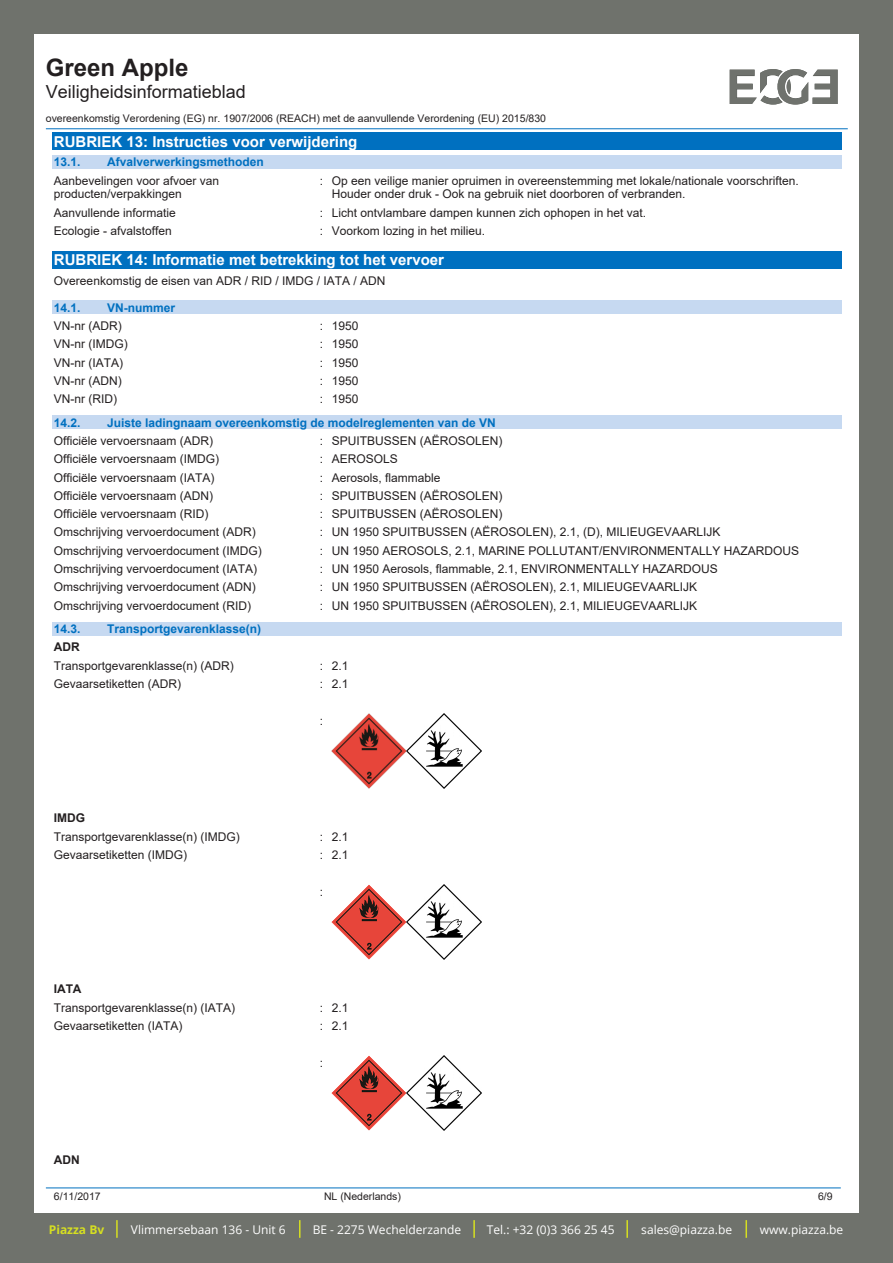
<style>
.page{position:relative;width:893px;height:1263px;background:#6f726c}
.page>*{position:absolute;margin:0;border:0;box-sizing:border-box;transform-origin:0 0}
.t1{font:700 24px "Arial";color:#231f20}
.t2{font:18px "Arial";color:#231f20}
.t3{font:700 15px "Arial";color:#fff}
.t4{font:12px/18.3px "Arial";color:#231f20}
.t5{font:700 12px/18.3px "Arial";color:#0070c0}
.t6{font:12px "Open Sans";color:#fff}
.t7{font:700 12px "Open Sans";color:#d6df21}
.t8{font:700 12px "Arial";color:#231f20}
.t9{font:10.5px "Arial";color:#231f20}
.s1{font-weight:700;color:#0070c0}
.s2{font-weight:400;color:#231f20}
.s3{font-weight:700}
</style>
<div class="page">
<div style="left:34px;top:34px;width:825px;height:1178px;background:#fff"></div>
<img style="left:730px;top:69px;width:108px;height:36px">
<svg style="left:116px;top:1220px;width:2px;height:18px"></svg>
<svg style="left:299px;top:1220px;width:2px;height:18px"></svg>
<svg style="left:473px;top:1220px;width:2px;height:18px"></svg>
<svg style="left:626px;top:1220px;width:2px;height:18px"></svg>
<svg style="left:745px;top:1220px;width:2px;height:18px"></svg>
<hr style="left:46px;top:128px;width:802px;height:1px;background:#0070c0">
<hr style="left:46px;top:1187px;width:795px;height:1px;background:#0070c0">
<div style="left:52px;top:133px;width:789px;height:17px;background:#0070c0"></div>
<div style="left:52px;top:155px;width:789px;height:14px;background:#c6d9f1"></div>
<div style="left:52px;top:251px;width:789px;height:17px;background:#0070c0"></div>
<div style="left:52px;top:300px;width:789px;height:14px;background:#c6d9f1"></div>
<div style="left:52px;top:415px;width:789px;height:14px;background:#c6d9f1"></div>
<div style="left:52px;top:622px;width:789px;height:14px;background:#c6d9f1"></div>
<img style="left:332px;top:713px;width:150px;height:75px">
<img style="left:332px;top:884px;width:150px;height:75px">
<img style="left:332px;top:1055px;width:150px;height:75px">
<p class="t1" style="left:46px;top:51px;width:144px">Green Apple</p>
<p class="t2" style="left:46px;top:79px;width:202px">Veiligheidsinformatieblad</p>
<p class="t9" style="left:46px;top:111px;width:502px">overeenkomstig Verordening (EG) nr. 1907/2006 (REACH) met de aanvullende Verordening (EU) 2015/830</p>
<p class="t3" style="left:54px;top:131px;width:305px">RUBRIEK 13: Instructies voor verwijdering</p>
<p class="t5" style="left:54px;top:153px;width:28px">13.1.</p>
<p class="t4" style="left:54px;top:153px;width:212px;text-indent:53px"><span class="s1">Afvalverwerkingsmethoden<br></span>Aanbevelingen voor afvoer van</p>
<p class="t4" style="left:54px;top:185px;width:130px">producten/verpakkingen</p>
<p class="t4" style="left:332px;top:173px;width:468px;line-height:13.8px;text-indent:-12px">: Op een veilige manier opruimen in overeenstemming met lokale/nationale voorschriften.<br>Houder onder druk - Ook na gebruik niet doorboren of verbranden.</p>
<p class="t4" style="left:54px;top:203px;width:124px">Aanvullende informatie</p>
<p class="t4" style="left:320px;top:203px;width:328px">: Licht ontvlambare dampen kunnen zich ophopen in het vat.</p>
<p class="t4" style="left:54px;top:222px;width:120px">Ecologie - afvalstoffen</p>
<p class="t4" style="left:320px;top:222px;width:167px">: Voorkom lozing in het milieu.</p>
<p class="t3" style="left:54px;top:250px;width:392px">RUBRIEK 14: Informatie met betrekking tot het vervoer</p>
<p class="t4" style="left:54px;top:271px;width:333px">Overeenkomstig de eisen van ADR / RID / IMDG / IATA / ADN</p>
<p class="t5" style="left:54px;top:299px;width:28px">14.1.</p>
<p class="t4" style="left:54px;top:298px;width:123px;text-indent:53px"><span class="s1">VN-nummer<br></span>VN-nr (ADR)</p>
<p class="t4" style="left:320px;top:316px;width:40px">: 1950</p>
<p class="t4" style="left:54px;top:335px;width:75px">VN-nr (IMDG)</p>
<p class="t4" style="left:320px;top:335px;width:40px">: 1950</p>
<p class="t4" style="left:54px;top:353px;width:71px">VN-nr (IATA)</p>
<p class="t4" style="left:320px;top:353px;width:40px">: 1950</p>
<p class="t4" style="left:54px;top:371px;width:69px">VN-nr (ADN)</p>
<p class="t4" style="left:320px;top:371px;width:40px">: 1950</p>
<p class="t4" style="left:54px;top:390px;width:65px">VN-nr (RID)</p>
<p class="t4" style="left:320px;top:390px;width:40px">: 1950</p>
<p class="t5" style="left:54px;top:414px;width:28px">14.2.</p>
<p class="t5" style="left:54px;top:414px;width:444px;text-indent:53px">Juiste ladingnaam overeenkomstig de modelreglementen van de VN<br><span class="s2">Officiële vervoersnaam (ADR)</span></p>
<p class="t4" style="left:320px;top:431px;width:184px">: SPUITBUSSEN (AËROSOLEN)</p>
<p class="t4" style="left:54px;top:450px;width:167px">Officiële vervoersnaam (IMDG)</p>
<p class="t4" style="left:320px;top:450px;width:80px">: AEROSOLS</p>
<p class="t4" style="left:54px;top:468px;width:162px">Officiële vervoersnaam (IATA)</p>
<p class="t4" style="left:320px;top:468px;width:122px">: Aerosols, flammable</p>
<p class="t4" style="left:54px;top:486px;width:161px">Officiële vervoersnaam (ADN)</p>
<p class="t4" style="left:320px;top:486px;width:184px">: SPUITBUSSEN (AËROSOLEN)</p>
<p class="t4" style="left:54px;top:505px;width:156px">Officiële vervoersnaam (RID)</p>
<p class="t4" style="left:320px;top:505px;width:184px">: SPUITBUSSEN (AËROSOLEN)</p>
<p class="t4" style="left:54px;top:523px;width:204px">Omschrijving vervoerdocument (ADR)</p>
<p class="t4" style="left:320px;top:523px;width:402px">: UN 1950 SPUITBUSSEN (AËROSOLEN), 2.1, (D), MILIEUGEVAARLIJK</p>
<p class="t4" style="left:54px;top:541px;width:210px">Omschrijving vervoerdocument (IMDG)</p>
<p class="t4" style="left:320px;top:541px;width:481px">: UN 1950 AEROSOLS, 2.1, MARINE POLLUTANT/ENVIRONMENTALLY HAZARDOUS</p>
<p class="t4" style="left:54px;top:560px;width:205px">Omschrijving vervoerdocument (IATA)</p>
<p class="t4" style="left:320px;top:560px;width:400px">: UN 1950 Aerosols, flammable, 2.1, ENVIRONMENTALLY HAZARDOUS</p>
<p class="t4" style="left:54px;top:578px;width:204px">Omschrijving vervoerdocument (ADN)</p>
<p class="t4" style="left:320px;top:578px;width:379px">: UN 1950 SPUITBUSSEN (AËROSOLEN), 2.1, MILIEUGEVAARLIJK</p>
<p class="t4" style="left:54px;top:596px;width:199px">Omschrijving vervoerdocument (RID)</p>
<p class="t4" style="left:320px;top:596px;width:379px">: UN 1950 SPUITBUSSEN (AËROSOLEN), 2.1, MILIEUGEVAARLIJK</p>
<p class="t5" style="left:54px;top:620px;width:28px">14.3.</p>
<p class="t5" style="left:107px;top:620px;width:155px">Transportgevarenklasse(n)</p>
<p class="t4" style="left:54px;top:638px;width:182px"><span class="s3">ADR<br></span>Transportgevarenklasse(n) (ADR)</p>
<p class="t4" style="left:320px;top:656px;width:30px">: 2.1</p>
<p class="t4" style="left:54px;top:674px;width:129px">Gevaarsetiketten (ADR)</p>
<p class="t4" style="left:320px;top:674px;width:30px">: 2.1</p>
<p class="t4" style="left:320px;top:711px;width:5px">:</p>
<p class="t4" style="left:54px;top:809px;width:188px"><span class="s3">IMDG<br></span>Transportgevarenklasse(n) (IMDG)</p>
<p class="t4" style="left:320px;top:827px;width:30px">: 2.1</p>
<p class="t4" style="left:54px;top:845px;width:135px">Gevaarsetiketten (IMDG)</p>
<p class="t4" style="left:320px;top:845px;width:30px">: 2.1</p>
<p class="t4" style="left:320px;top:882px;width:5px">:</p>
<p class="t4" style="left:54px;top:980px;width:183px"><span class="s3">IATA<br></span>Transportgevarenklasse(n) (IATA)</p>
<p class="t4" style="left:320px;top:998px;width:30px">: 2.1</p>
<p class="t4" style="left:54px;top:1016px;width:130px">Gevaarsetiketten (IATA)</p>
<p class="t4" style="left:320px;top:1016px;width:30px">: 2.1</p>
<p class="t4" style="left:320px;top:1053px;width:5px">:</p>
<p class="t8" style="left:54px;top:1152px;width:27px">ADN</p>
<p class="t9" style="left:54px;top:1189px;width:48px">6/11/2017</p>
<p class="t9" style="left:324px;top:1189px;width:79px">NL (Nederlands)</p>
<p class="t9" style="left:818px;top:1189px;width:16px">6/9</p>
<p class="t7" style="left:49px;top:1221px;width:57px">Piazza Bv</p>
<p class="t6" style="left:131px;top:1221px;width:156px">Vlimmersebaan 136 - Unit 6</p>
<p class="t6" style="left:313px;top:1221px;width:150px">BE - 2275 Wechelderzande</p>
<p class="t6" style="left:487px;top:1221px;width:129px">Tel.: +32 (0)3 366 25 45</p>
<p class="t6" style="left:641px;top:1221px;width:92px">sales@piazza.be</p>
<p class="t6" style="left:760px;top:1221px;width:85px">www.piazza.be</p>
</div>
